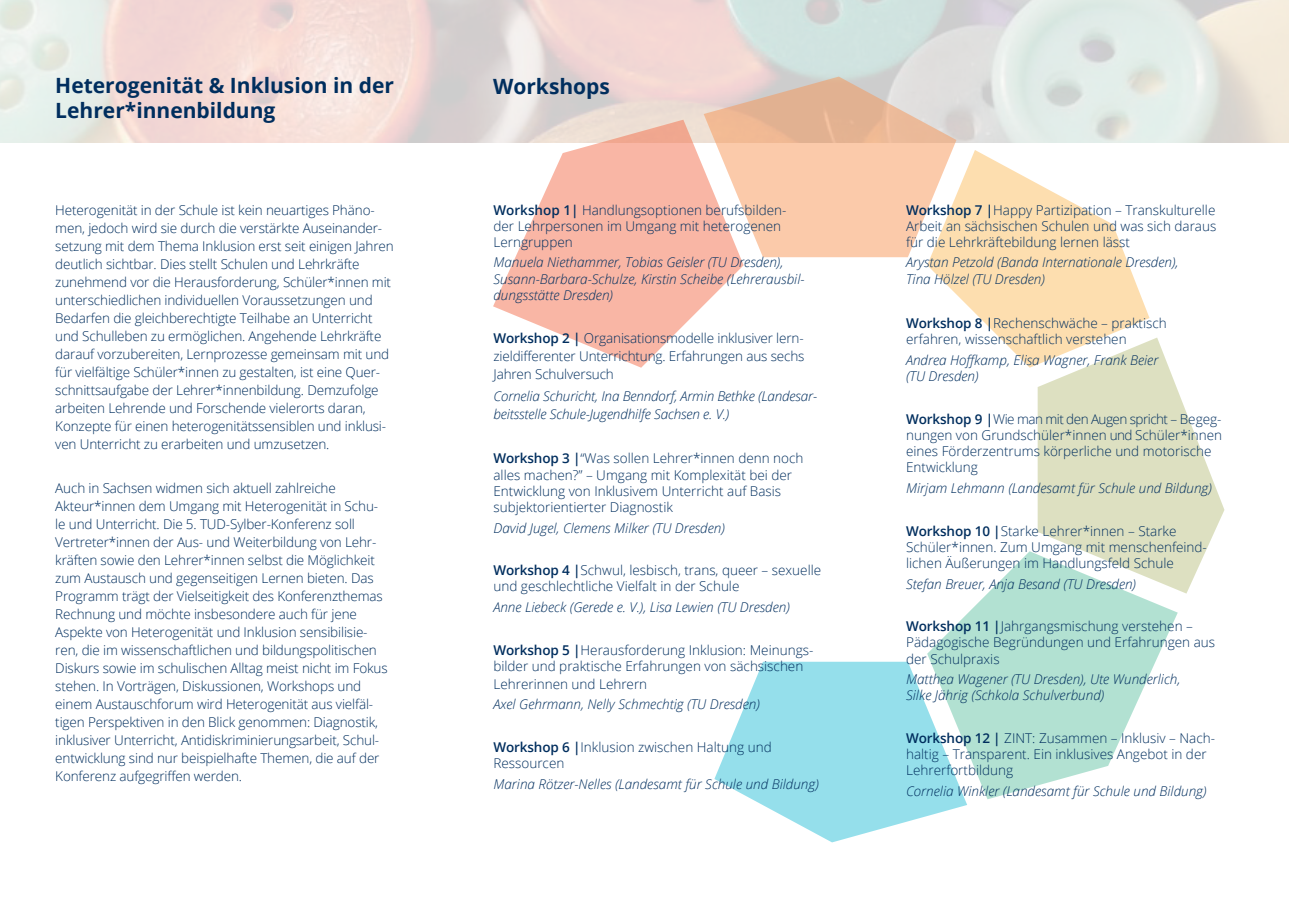
<style>
.page{position:relative;width:1289px;height:919px;background:#fff}
.page>*{position:absolute;margin:0;border:0;box-sizing:border-box;transform-origin:0 0}
.t1{font:700 21px/25.2px "Open Sans";color:#002e5e}
.t2{font:300 13.5px/18px "Open Sans";letter-spacing:-.01em;color:#002e5e}
.t3{font:italic 300 13.5px/16.2px "Open Sans";color:#002e5e}
.s1{font-weight:600}
</style>
<div class="page">
<svg style="left:927px;top:150px;width:222px;height:217px;fill:#fddeaf"></svg>
<svg style="left:1037px;top:337px;width:187px;height:256px;fill:#dde0c1"></svg>
<svg style="left:703px;top:77px;width:253px;height:180px;background:#f1cab0"></svg>
<svg style="left:493px;top:120px;width:250px;height:247px;fill:#f9b6a5"></svg>
<svg style="left:714px;top:661px;width:253px;height:181px"></svg>
<svg style="left:927px;top:551px;width:250px;height:248px;fill:#b2e1d2"></svg>
<p class="t1" style="left:55px;top:72px;width:340px">Heterogenität &amp; Inklusion in der<br>Lehrer*innenbildung</p>
<p class="t2" style="left:55px;top:200px;width:340px">Heterogenität in der Schule ist kein neuartiges Phäno&shy;men, jedoch wird sie durch die verstärkte Auseinander&shy;setzung mit dem Thema Inklusion erst seit einigen Jahren deutlich sichtbar. Dies stellt Schulen und Lehrkräfte zunehmend vor die Herausforderung, Schüler*innen mit unterschiedlichen individuellen Voraussetzungen und Bedarfen die gleichberechtigte Teilhabe an Unterricht und Schulleben zu ermöglichen. Angehende Lehrkräfte darauf vorzubereiten, Lernprozesse gemeinsam mit und für vielfältige Schüler*innen zu gestalten, ist eine Quer&shy;schnittsaufgabe der Lehrer*innenbildung. Demzufolge arbeiten Lehrende und Forschende vielerorts daran, Konzepte für einen heterogenitätssensiblen und inklusi&shy;ven Unterricht zu erarbeiten und umzusetzen.</p>
<p class="t2" style="left:55px;top:479px;width:334px">Auch in Sachsen widmen sich aktuell zahlreiche Akteur*innen dem Umgang mit Heterogenität in Schu&shy;le und Unterricht. Die 5. TUD-Sylber-Konferenz soll Vertreter*innen der Aus- und Weiterbildung von Lehr&shy;kräften sowie den Lehrer*innen selbst die Möglichkeit zum Austausch und gegenseitigen Lernen bieten. Das Programm trägt der Vielseitigkeit des Konferenzthemas Rechnung und möchte insbesondere auch für jene Aspekte von Heterogenität und Inklusion sensibilisie&shy;ren, die im wissenschaftlichen und bildungspolitischen Diskurs sowie im schulischen Alltag meist nicht im Fokus stehen. In Vorträgen, Diskussionen, Workshops und einem Austauschforum wird Heterogenität aus vielfäl&shy;tigen Perspektiven in den Blick genommen: Diagnostik, inklusiver Unterricht, Antidiskriminierungsarbeit, Schul&shy;entwicklung sind nur beispielhafte Themen, die auf der Konferenz aufgegriffen werden.</p>
<p class="t1" style="left:493px;top:73px;width:118px">Workshops</p>
<p class="t2" style="left:493px;top:201px;width:294px;line-height:16.2px"><span class="s1">Workshop 1|</span> Handlungsoptionen berufsbilden&shy;der Lehrpersonen im Umgang mit heterogenen<br>Lerngruppen</p>
<p class="t3" style="left:493px;top:254px;width:313px">Manuela Niethammer, Tobias Geisler (TU Dresden),<br>Susann-Barbara-Schulze, Kirstin Scheibe (Lehrerausbil&shy;dungsstätte Dresden)</p>
<p class="t2" style="left:493px;top:328px;width:312px;text-align:justify"><span class="s1">Workshop 2 |</span> Organisationsmodelle inklusiver lern&shy;zieldifferenter Unterrichtung. Erfahrungen aus sechs Jahren Schulversuch</p>
<p class="t3" style="left:493px;top:386px;width:325px;line-height:18px">Cornelia Schuricht, Ina Benndorf, Armin Bethke (Landesar&shy;beitsstelle Schule-Jugendhilfe Sachsen e. V.)</p>
<p class="t2" style="left:493px;top:450px;width:311px;line-height:16.2px"><span class="s1">Workshop 3 |</span>“Was sollen Lehrer*innen denn noch alles machen?” – Umgang mit Komplexität bei der Entwicklung von Inklusivem Unterricht auf Basis subjektorientierter Diagnostik</p>
<p class="t3" style="left:493px;top:519px;width:233px">David Jugel, Clemens Milker (TU Dresden)</p>
<p class="t2" style="left:493px;top:562px;width:329px;line-height:16.2px"><span class="s1">Workshop 4 |</span>Schwul, lesbisch, trans, queer – sexuelle und geschlechtliche Vielfalt in der Schule</p>
<p class="t3" style="left:493px;top:598px;width:298px">Anne Liebeck (Gerede e. V.), Lisa Lewien (TU Dresden)</p>
<p class="t2" style="left:493px;top:641px;width:321px;line-height:16.2px"><span class="s1">Workshop 5 |</span>Herausforderung Inklusion: Meinungs&shy;bilder und praktische Erfahrungen von sächsischen</p>
<p class="t2" style="left:493px;top:674px;width:155px">Lehrerinnen und Lehrern</p>
<p class="t3" style="left:493px;top:695px;width:268px">Axel Gehrmann, Nelly Schmechtig (TU Dresden)</p>
<p class="t2" style="left:493px;top:738px;width:280px;line-height:16.2px"><span class="s1">Workshop 6 |</span>Inklusion zwischen Haltung und<br>Ressourcen</p>
<p class="t3" style="left:493px;top:775px;width:327px">Marina Rötzer-Nelles (Landesamt für Schule und Bildung)</p>
<p class="t2" style="left:906px;top:201px;width:312px;line-height:16.2px;text-align:justify"><span class="s1">Workshop 7 |</span>Happy Partizipation – Transkulturelle Arbeit an sächsischen Schulen und was sich daraus für die Lehrkräftebildung lernen lässt</p>
<p class="t3" style="left:906px;top:254px;width:274px">Arystan Petzold (Banda Internationale Dresden),<br>Tina Hölzel (TU Dresden)</p>
<p class="t2" style="left:906px;top:315px;width:262px;line-height:16.2px"><span class="s1">Workshop 8 |</span>Rechenschwäche – praktisch erfahren, wissenschaftlich verstehen</p>
<p class="t3" style="left:906px;top:351px;width:254px">Andrea Hoffkamp, Elisa Wagner, Frank Beier (TU Dresden)</p>
<p class="t2" style="left:906px;top:410px;width:317px;line-height:16.2px"><span class="s1">Workshop 9 |</span>Wie man mit den Augen spricht – Begeg&shy;nungen von Grundschüler*innen und Schüler*innen eines Förderzentrums körperliche und motorische Entwicklung</p>
<p class="t3" style="left:906px;top:479px;width:307px">Mirjam Lehmann (Landesamt für Schule und Bildung)</p>
<p class="t2" style="left:906px;top:522px;width:302px;line-height:16.2px"><span class="s1">Workshop 10 |</span>Starke Lehrer*innen – Starke<br>Schüler*innen. Zum Umgang mit menschenfeind&shy;lichen Äußerungen im Handlungsfeld Schule</p>
<p class="t3" style="left:906px;top:575px;width:231px">Stefan Breuer, Anja Besand (TU Dresden)</p>
<p class="t2" style="left:906px;top:617px;width:310px;line-height:16.2px"><span class="s1">Workshop 11 |</span>Jahrgangsmischung verstehen –<br>Pädagogische Begründungen und Erfahrungen aus der Schulpraxis</p>
<p class="t3" style="left:906px;top:670px;width:276px">Matthea Wagener (TU Dresden), Ute Wunderlich,<br>Silke Jährig (Schkola Schulverbund)</p>
<p class="t2" style="left:906px;top:729px;width:310px;line-height:16.2px"><span class="s1">Workshop 12 |</span> ZINT: Zusammen – Inklusiv – Nach&shy;haltig – Transparent. Ein inklusives Angebot in der<br>Lehrerfortbildung</p>
<p class="t3" style="left:906px;top:782px;width:302px">Cornelia Winkler (Landesamt für Schule und Bildung)</p>
</div>
